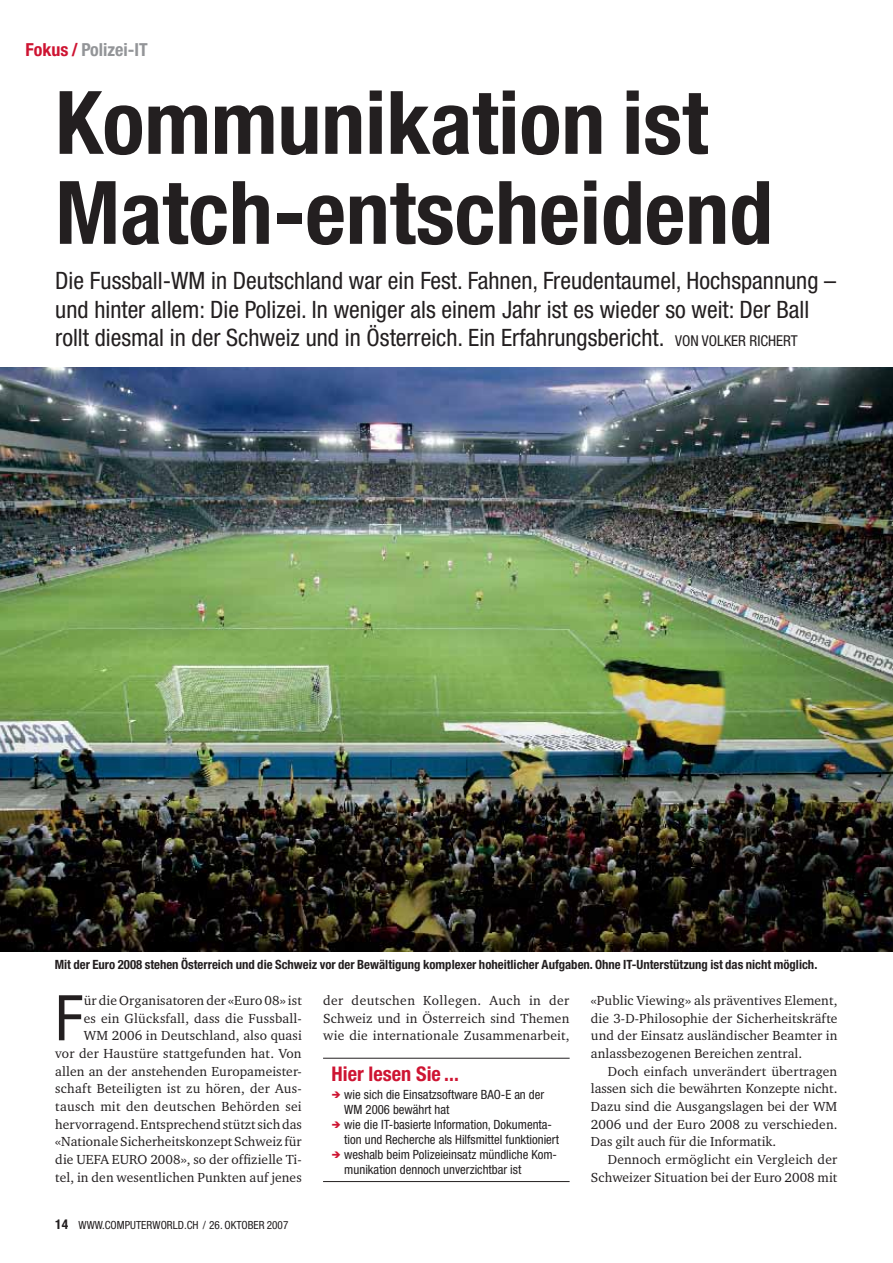
<style>
.page{position:relative;width:893px;height:1263px;background:#fff}
.page>*{position:absolute;margin:0;border:0;box-sizing:border-box;transform-origin:0 0}
.t1{font:700 condensed 87.75px/90px "Helvetica Neue LT Std";color:#231f20}
.t2{font:condensed 63px "Helvetica Neue LT Std";color:#231f20}
.t3{font:condensed 24px/28.5px "Helvetica Neue LT Std";color:#231f20}
.t4{font:700 condensed 20.25px "Helvetica Neue LT Std";color:#ce1432}
.t5{font:700 condensed 18px "Helvetica Neue LT Std";color:#939598}
.t6{font:13.5px/17.7px "Charter ITC";letter-spacing:.01em;color:#231f20;text-align:justify}
.t7{font:condensed 12.75px/15px "Helvetica Neue LT Std";color:#231f20}
.t8{font:700 condensed 12.75px "Helvetica Neue LT Std";color:#231f20}
.t9{font:condensed 11.25px "Helvetica Neue LT Std";color:#231f20}
.s1{color:#ce1432}
.s2{font-size:15px}
.s3{font-weight:700;font-size:13.5px}
</style>
<div class="page">
<hr style="left:323px;top:1058px;width:247px;height:1px;background:#231f20">
<hr style="left:323px;top:1181px;width:247px;height:1px;background:#231f20">
<img style="left:0;top:368px;width:893px;height:584px">
<h3 class="t5" style="left:26px;top:43px;width:124px"><span class="s1">Fokus /</span> Polizei-IT</h3>
<h1 class="t1" style="left:55px;top:85px;width:719px">Kommunikation ist<br>Match-entscheidend</h1>
<p class="t3" style="left:55px;top:268px;width:782px">Die Fussball-WM in Deutschland war ein Fest. Fahnen, Freudentaumel, Hochspannung – und hinter allem: Die Polizei. In weniger als einem Jahr ist es wieder so weit: Der Ball rollt diesmal in der Schweiz und in Österreich. Ein Erfahrungsbericht. <span class="s2">VON VOLKER RICHERT</span></p>
<p class="t8" style="left:55px;top:959px;width:764px">Mit der Euro 2008 stehen Österreich und die Schweiz vor der Bewältigung komplexer hoheitlicher Aufgaben. Ohne IT-Unterstützung ist das nicht möglich.</p>
<p class="t6" style="left:591px;top:992px;width:248px">«Public Viewing» als präventives Element, die 3-D-Philosophie der Sicherheitskräfte und der Einsatz ausländischer Beamter in anlassbezogenen Bereichen zentral.</p>
<p class="t6" style="left:591px;top:1063px;width:248px;text-indent:17px">Doch einfach unverändert übertragen lassen sich die bewährten Konzepte nicht.<br>Dazu sind die Ausgangslagen bei der WM 2006 und der Euro 2008 zu verschieden.<br>Das gilt auch für die Informatik.</p>
<p class="t6" style="left:591px;top:1152px;width:248px;text-align:right">Dennoch ermöglicht ein Vergleich der<br>Schweizer Situation bei der Euro 2008 mit</p>
<p class="t6" style="left:55px;top:992px;width:248px;text-align:right">ür die Organisatoren der «Euro 08» ist<br>es ein Glücksfall, dass die Fussball-<br>WM 2006 in Deutschland, also quasi<br>vor der Haustüre stattgefunden hat. Von allen an der anstehenden Europameister&shy;schaft Beteiligten ist zu hören, der Aus&shy;tausch mit den deutschen Behörden sei hervorragend. Entsprechend stützt sich das «Nationale Sicherheitskonzept Schweiz für die UEFA EURO 2008», so der offizielle Ti&shy;tel, in den wesentlichen Punkten auf jenes</p>
<p class="t6" style="left:323px;top:992px;width:248px">der deutschen Kollegen. Auch in der Schweiz und in Österreich sind Themen wie die internationale Zusammenarbeit,</p>
<h2 class="t2" style="left:55px;top:995px;width:29px">F</h2>
<h3 class="t4" style="left:332px;top:1067px;width:129px">Hier lesen Sie ...</h3>
<p class="t7" style="left:344px;top:1088px;width:216px">wie sich die Einsatzsoftware BAO-E an der WM 2006 bewährt hat<br>wie die IT-basierte Information, Dokumenta&shy;tion und Recherche als Hilfsmittel funktioniert weshalb beim Polizeieinsatz mündliche Kom&shy;munikation dennoch unverzichtbar ist</p>
<p class="t9" style="left:55px;top:1221px;width:235px"><span class="s3">14</span> WWW.COMPUTERWORLD.CH / 26. OKTOBER 2007</p>
</div>
